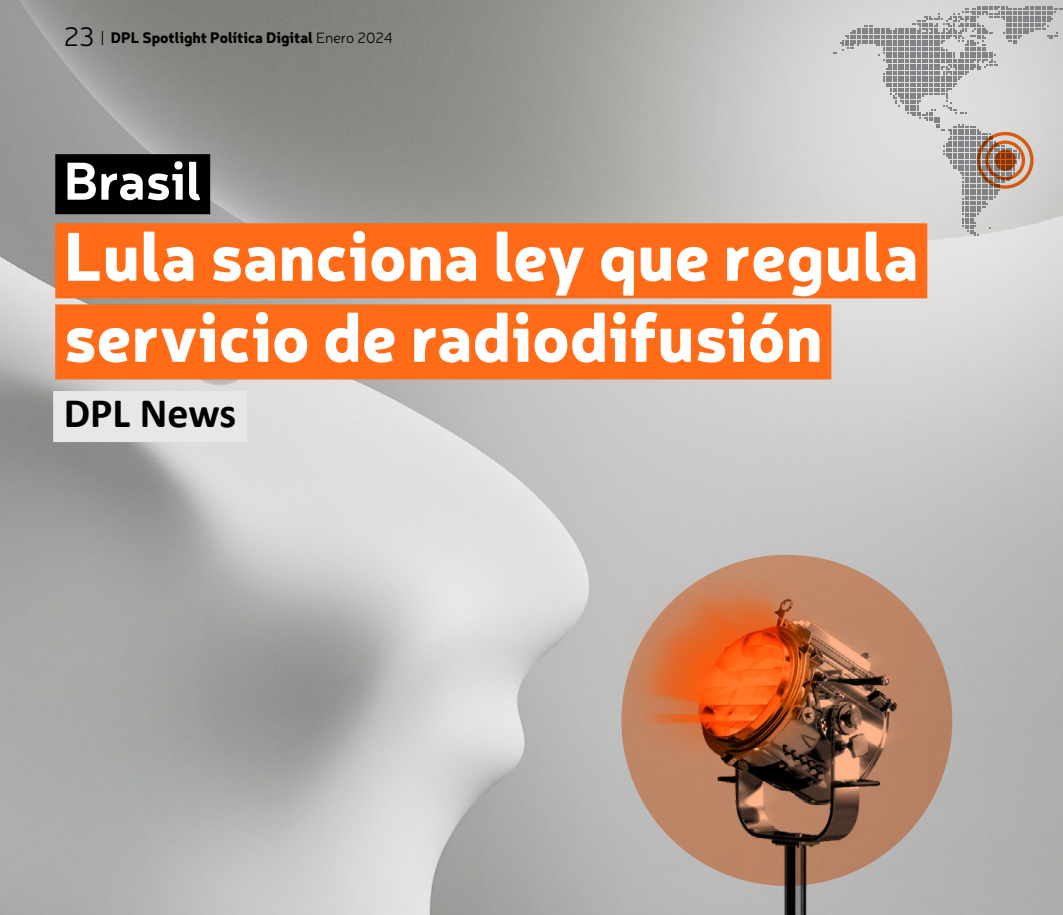
<style>
.page{position:relative;width:1063px;height:915px;background:#fff}
.page>*{position:absolute;margin:0;border:0;box-sizing:border-box;transform-origin:0 0}
.t1{font:900 67.5px/81px "Neris";color:#fff}
.t2{font:700 52.5px "Neris";color:#fff}
.t3{font:700 42px "Calibri";color:#000}
.t4{font:900 15px "Neris";color:#000}
.s1{font-weight:300;font-size:27px}
.s2{font-weight:300}
</style>
<div class="page">
<img style="left:0;top:0;width:1063px;height:914px">
<svg style="left:833px;top:6px;width:230px;height:230px;background:#c7c7c6"></svg>
<div style="left:55px;top:154px;width:155px;height:60px;background:#000"></div>
<div style="left:55px;top:223px;width:872px;height:75px;background:#ff6b17"></div>
<div style="left:55px;top:304px;width:776px;height:75px;background:#ff6b17"></div>
<div style="left:53px;top:391px;width:194px;height:51px;background:#e6e7e8"></div>
<img style="left:624px;top:545px;width:292px;height:369px">
<svg style="left:621px;top:554px;width:331px;height:331px;background:#af6d4a"></svg>
<svg style="left:995px;top:150px;width:21px;height:21px"></svg>
<div style="left:985px;top:140px;width:40px;height:40px;border:3px solid #ff6b17;border-radius:50%"></div>
<div style="left:977px;top:132px;width:57px;height:57px;border:3px solid #ff6b17;border-radius:50%"></div>
<p class="t4" style="left:64px;top:27px;width:330px"><span class="s1">23</span> <span class="s2">|</span> DPL Spotlight Política Digital <span class="s2">Enero 2024</span></p>
<p class="t2" style="left:64px;top:143px;width:139px">Brasil</p>
<p class="t1" style="left:64px;top:212px;width:857px">Lula sanciona ley que regula servicio de radiodifusión</p>
<p class="t3" style="left:64px;top:387px;width:174px">DPL News</p>
</div>
